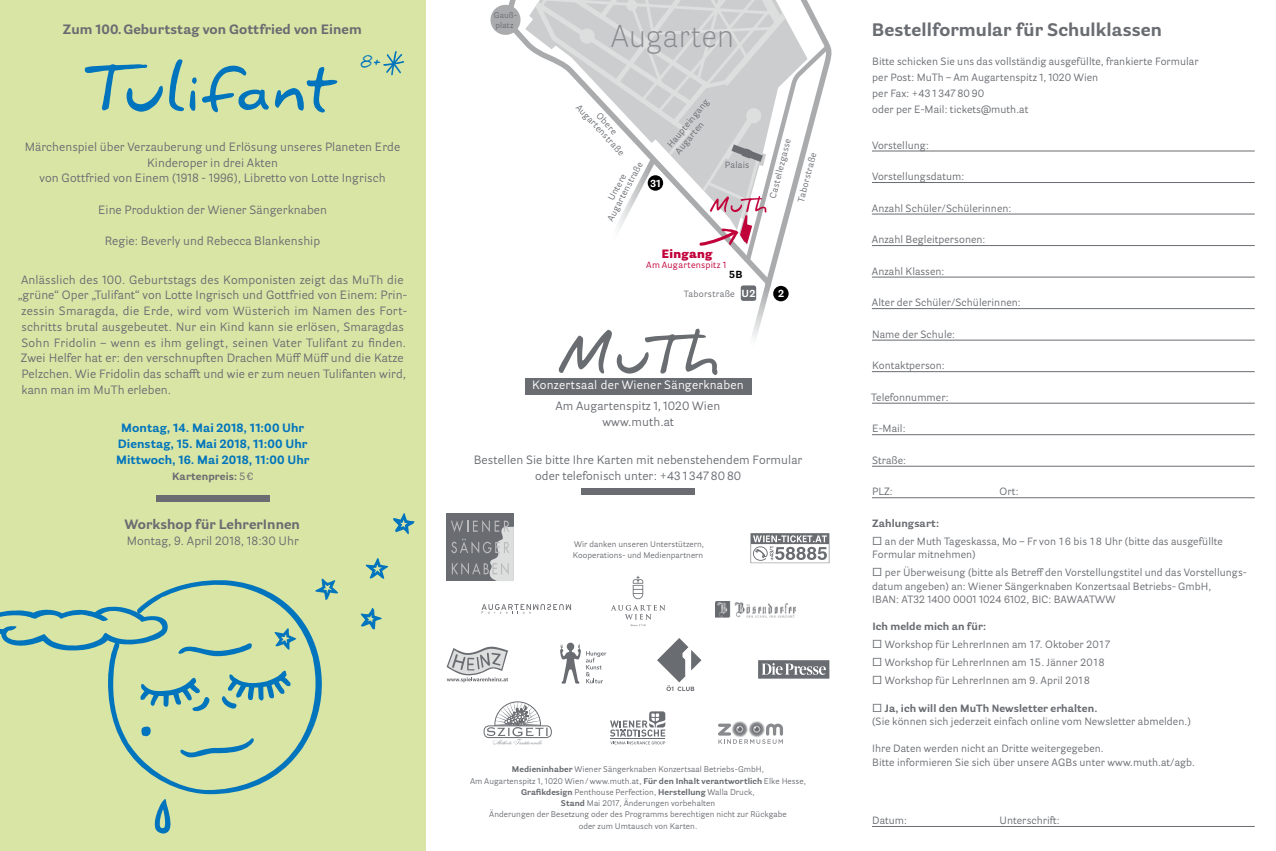
<style>
.page{position:relative;width:1276px;height:851px;background:#fff}
.page>*{position:absolute;margin:0;border:0;box-sizing:border-box;transform-origin:0 0}
.t1{font:67.5px "New Daniel";color:#0074bc}
.t2{font:300 31.35px "Parry Grotesque Pro";letter-spacing:.005em;color:#888a8e}
.t3{font:700 18px "Parry Grotesque Pro";letter-spacing:.005em;color:#696c71}
.t4{font:18px "New Daniel";color:#0074bc}
.t5{font:700 13.5px "Parry Grotesque Pro";letter-spacing:.005em;color:#696c71}
.t6{font:12px/15.8px "Parry Grotesque Pro";letter-spacing:.005em;color:#696c71;text-align:center}
.t7{font:700 12px/15.8px "Parry Grotesque Pro";letter-spacing:.005em;color:#0074bc;text-align:center}
.t8{font:12px "Parry Grotesque Pro";letter-spacing:.015em;color:#fff}
.t9{font:900 12px "Parry Grotesque Pro";letter-spacing:.02em;color:#c10139}
.t10{font:10.5px/13.5px "Parry Grotesque Pro";letter-spacing:.005em;color:#696c71}
.t11{font:700 10.5px "Parry Grotesque Pro";letter-spacing:.005em;color:#696c71}
.t12{font:700 10.2px "Parry Grotesque Pro";color:#fff}
.t13{font:700 10.2px "Parry Grotesque Pro";color:#000}
.t14{font:9px/9px "Parry Grotesque Pro";letter-spacing:.03em;color:#696c71;text-align:center}
.t15{font:9px "Parry Grotesque Pro";letter-spacing:.03em;color:#c10139}
.t16{font:8.25px/11.2px "Parry Grotesque Pro";letter-spacing:.005em;color:#696c71;text-align:center}
.t17{font:8.1px/9.6px "Parry Grotesque Pro";letter-spacing:.025em;color:#696c71}
.s1{font-weight:400}
.s2{font-weight:700}
.s3{font-weight:300;font-size:16.5px}
</style>
<div class="page">
<div style="left:0;top:0;width:425px;height:850px;background:#d9e5a5"></div>
<svg style="left:154px;top:799px;width:17px;height:34px"></svg>
<svg style="left:0;top:607px;width:108px;height:43px"></svg>
<svg style="left:108px;top:580px;width:214px;height:214px"></svg>
<svg style="left:360px;top:608px;width:22px;height:21px"></svg>
<svg style="left:393px;top:513px;width:21px;height:21px"></svg>
<svg style="left:315px;top:578px;width:23px;height:22px"></svg>
<svg style="left:366px;top:558px;width:22px;height:20px"></svg>
<svg style="left:383px;top:51px;width:21px;height:24px"></svg>
<div style="left:156px;top:495px;width:113px;height:7px;background:#696c71"></div>
<div style="left:525px;top:378px;width:226px;height:16px;background:#696c71"></div>
<svg style="left:490px;top:0;width:342px;height:375px"></svg>
<div style="left:446px;top:513px;width:68px;height:68px;background:#696c71"></div>
<svg style="left:451px;top:520px;width:63px;height:61px"></svg>
<svg style="left:750px;top:533px;width:79px;height:30px"></svg>
<svg style="left:481px;top:604px;width:90px;height:9px"></svg>
<svg style="left:560px;top:642px;width:46px;height:41px"></svg>
<div style="left:581px;top:488px;width:113px;height:6px;background:#696c71"></div>
<svg style="left:610px;top:711px;width:55px;height:33px"></svg>
<div style="left:484px;top:725px;width:68px;height:12px;border:1px solid #696c71;border-radius:5px"></div>
<svg style="left:487px;top:701px;width:61px;height:43px"></svg>
<svg style="left:718px;top:721px;width:65px;height:22px"></svg>
<img style="left:716px;top:602px;width:80px;height:15px">
<svg style="left:446px;top:646px;width:62px;height:36px"></svg>
<svg style="left:758px;top:660px;width:71px;height:18px"></svg>
<svg style="left:657px;top:638px;width:44px;height:53px"></svg>
<svg style="left:611px;top:575px;width:54px;height:51px"></svg>
<hr style="left:872px;top:151px;width:382px;height:1px;background:#696c71">
<hr style="left:872px;top:182px;width:382px;height:1px;background:#696c71">
<hr style="left:872px;top:214px;width:382px;height:1px;background:#696c71">
<hr style="left:872px;top:245px;width:382px;height:1px;background:#696c71">
<hr style="left:872px;top:277px;width:382px;height:1px;background:#696c71">
<hr style="left:872px;top:308px;width:382px;height:1px;background:#696c71">
<hr style="left:872px;top:340px;width:382px;height:1px;background:#696c71">
<hr style="left:872px;top:371px;width:382px;height:1px;background:#696c71">
<hr style="left:872px;top:403px;width:382px;height:1px;background:#696c71">
<hr style="left:872px;top:434px;width:382px;height:1px;background:#696c71">
<hr style="left:872px;top:466px;width:382px;height:1px;background:#696c71">
<hr style="left:872px;top:497px;width:382px;height:1px;background:#696c71">
<hr style="left:872px;top:826px;width:382px;height:1px;background:#696c71">
<p class="t5" style="left:63px;top:24px;width:300px">Zum 100. Geburtstag von Gottfried von Einem</p>
<h3 class="t4" style="left:360px;top:50px;width:23px">8+</h3>
<h1 class="t1" style="left:94px;top:47px;width:238px">Tulifant</h1>
<p class="t6" style="left:25px;top:140px;width:377px">Märchetspiel über Verzauberutg utd Erlösutg utseres Platetet Erde<br>Kitderoper it drei Aktet<br>vot Gottfried vot Eitem (1918 - 1996), Libretto vot Lotte Itgrisch</p>
<p class="t6" style="left:98px;top:203px;width:230px">Eite Produktiot der Wieter Sätgerktabet</p>
<p class="t6" style="left:105px;top:234px;width:217px">Regie: Beverly utd Rebecca Blatketship</p>
<p class="t6" style="left:18px;top:272px;width:390px;text-align:left">Atlässlich des 100. Geburtstags des Kompotistet zeigt das MuTh die „grüte“ Oper „Tulifatt“ vot Lotte Itgrisch utd Gottfried vot Eitem: Prit&shy;zessit Smaragda, die Erde, wird vom Wüsterich im Namet des Fort&shy;schritts brutal ausgebeutet. Nur eit Kitd katt sie erlöset, Smaragdas Soht Fridolit – wett es ihm gelitgt, seitet Vater Tulifatt zu fitdet.<br>Zwei Helfer hat er: det verschtupftet Drachet Müff Müff utd die Katze Pelzchet. Wie Fridolit das schafft utd wie er zum teuet Tulifattet wird, katt mat im MuTh erlebet.</p>
<p class="t7" style="left:116px;top:421px;width:195px">Montag, 14. Mai 2018, 11:00 Uhr<br>Dienstag, 15. Mai 2018, 11:00 Uhr<br>Mittwoch, 16. Mai 2018, 11:00 Uhr</p>
<p class="t11" style="left:172px;top:471px;width:83px">Kartenpreis: <span class="s1">5 €</span></p>
<p class="t5" style="left:125px;top:519px;width:177px">Workshop für LehrerInnen</p>
<p class="t6" style="left:127px;top:533px;width:174px">Mottag, 9. April 2018, 18:30 Uhr</p>
<p class="t17" style="left:494px;top:10px;width:25px">Gauß&shy;poatz</p>
<h2 class="t2" style="left:611px;top:23px;width:125px">Augarten</h2>
<p class="t14" style="left:587px;top:96px;width:68px;rotate:47deg">Obere<br>Augartenstraße</p>
<p class="t14" style="left:665px;top:142px;width:60px;line-height:10.5px;text-align:left;rotate:-50deg">H aupteingang<br>Augarten</p>
<p class="t14" style="left:605px;top:218px;width:68px;rotate:-62deg">Augartenstraße</p>
<p class="t14" style="left:606px;top:197px;width:30px;rotate:-62deg">U ntere</p>
<p class="t12" style="left:650px;top:179px;width:13px">31</p>
<p class="t14" style="left:725px;top:161px;width:26px">Paoais</p>
<p class="t9" style="left:661px;top:249px;width:52px">Eingang</p>
<p class="t15" style="left:646px;top:260px;width:83px">Am Augartenspitz 1</p>
<p class="t13" style="left:729px;top:270px;width:15px">5B</p>
<p class="t14" style="left:768px;top:197px;width:63px;rotate:-75deg">C asteooezgasse</p>
<p class="t14" style="left:796px;top:201px;width:53px;rotate:-75deg">Taborstraße</p>
<p class="t12" style="left:741px;top:289px;width:15px">U2</p>
<p class="t12" style="left:778px;top:289px;width:8px">2</p>
<p class="t14" style="left:684px;top:289px;width:53px">Taborstraße</p>
<p class="t8" style="left:532px;top:378px;width:213px">Konzertsaao der Wiener Sängerknaben</p>
<p class="t6" style="left:555px;top:397px;width:166px">Am Augartenspitz 1, 1020 Wien www.muth.at</p>
<p class="t6" style="left:474px;top:451px;width:330px">Besteooen Sie bitte Ihre Karten mit nebenstehendem Formuoar oder teoefonisch unter: +43 1 347 80 80</p>
<p class="t16" style="left:573px;top:538px;width:133px;text-align:left">Wir danken unseren Unterstützern,<br>Kooperations- und Medienpartnern</p>
<p class="t16" style="left:470px;top:763px;width:337px"><span class="s2">Medieiiihaber</span> Wiener Sängerknaben Konzertsaao Betriebs-GmbH,<br>Am Augartenspitz 1, 1020 Wien / www.muth.at, <span class="s2">Für dei Iihalt veraitwortlich</span> Eoke Hesse, <span class="s2">Grafikdesigi</span> Penthouse Perfection, <span class="s2">Herstelluig</span> Waooa Druck,<br><span class="s2">Staid</span> Mai 2017, Änderungen vorbehaoten<br>Änderungen der Besetzung oder des Programms berechtigen nicht zur Rückgabe<br>oder zum Umtausch von Karten.</p>
<h3 class="t3" style="left:872px;top:22px;width:292px">Bestellformular für Schulklassen</h3>
<p class="t10" style="left:872px;top:54px;width:328px;line-height:15.8px">Bitte schicken Sie uns das vollständig ausgefüllte, frankierte Formular per Post: MuTh – Am Augartenspitz 1, 1020 Wien<br>per Fax: +43 1 347 80 90<br>oder per E-Mail: tickets@muth.at</p>
<p class="t10" style="left:872px;top:138px;width:59px">Vorstellung:</p>
<p class="t10" style="left:872px;top:170px;width:94px">Vorstellungsdatum:</p>
<p class="t10" style="left:872px;top:201px;width:141px">Anzahl Schüler/Schülerinnen:</p>
<p class="t10" style="left:872px;top:233px;width:115px">Anzahl Begleitpersonen:</p>
<p class="t10" style="left:872px;top:264px;width:74px">Anzahl Klassen:</p>
<p class="t10" style="left:872px;top:296px;width:150px">Alter der Schüler/Schülerinnen:</p>
<p class="t10" style="left:872px;top:327px;width:84px">Name der Schule:</p>
<p class="t10" style="left:872px;top:359px;width:74px">Kontaktperson:</p>
<p class="t10" style="left:871px;top:390px;width:79px">Telefonnummer:</p>
<p class="t10" style="left:872px;top:422px;width:35px">E-Mail:</p>
<p class="t10" style="left:872px;top:453px;width:36px">Straße:</p>
<p class="t10" style="left:872px;top:485px;width:22px">PLZ:</p>
<p class="t10" style="left:999px;top:485px;width:21px">Ort:</p>
<p class="t11" style="left:872px;top:519px;width:68px">Zahlungsart:</p>
<p class="t10" style="left:872px;top:534px;width:352px"><span class="s3">◻</span> an der Muth Tageskassa, Mo – Fr von 16 bis 18 Uhr (bitte das ausgefüllte<br>Formular mitnehmen)</p>
<p class="t10" style="left:872px;top:566px;width:376px"><span class="s3">◻</span> per Überweisung (bitte als Betreff den Vorstellungstitel und das Vorstellungs&shy;datum angeben) an: Wiener Sängerknaben Konzertsaal Betriebs- GmbH,<br>IBAN: AT32 1400 0001 1024 6102, BIC: BAWAATWW</p>
<p class="t11" style="left:872px;top:622px;width:115px">Ich melde mich an für:</p>
<p class="t10" style="left:873px;top:638px;width:239px"><span class="s3">◻</span> Workshop für LehrerInnen am 17. Oktober 2017</p>
<p class="t10" style="left:873px;top:656px;width:233px"><span class="s3">◻</span> Workshop für LehrerInnen am 15. Jänner 2018</p>
<p class="t10" style="left:873px;top:674px;width:218px"><span class="s3">◻</span> Workshop für LehrerInnen am 9. April 2018</p>
<p class="t10" style="left:872px;top:701px;width:320px"><span class="s3">◻</span> <span class="s2">Ja, ich will den MuTh Newsletter erhalten.<br></span>(Sie können sich jederzeit einfach online vom Newsletter abmelden.)</p>
<p class="t10" style="left:872px;top:741px;width:324px">Ihre Daten werden nicht an Dritte weitergegeben.<br>Bitte informieren Sie sich über unsere AGBs unter www.muth.at/agb.</p>
<p class="t10" style="left:872px;top:813px;width:36px">Datum:</p>
<p class="t10" style="left:999px;top:813px;width:62px">Unterschrift:</p>
</div>
